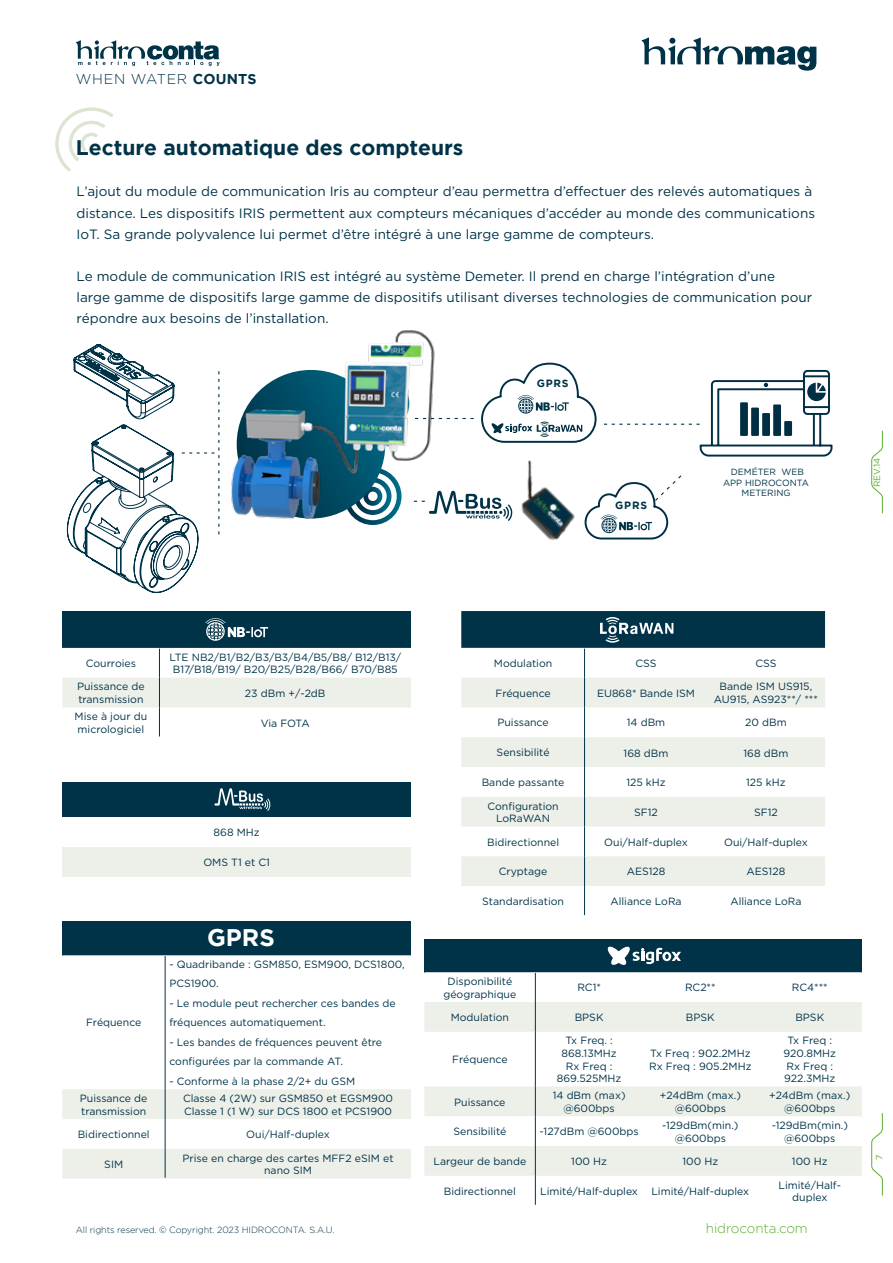
<style>
.page{position:relative;width:893px;height:1263px;background:#fff}
.page>*{position:absolute;margin:0;border:0;box-sizing:border-box;transform-origin:0 0}
.t1{font:700 24px "Gotham";color:#fff}
.t2{font:700 21px "Gotham";color:#003348}
.t3{font:300 14.25px "Gotham";letter-spacing:.05em;color:#003348}
.t4{font:13.5px/21px "Gotham";color:#003348}
.t5{font:300 13.5px "Gotham";letter-spacing:-.01em;color:#5ab031}
.t6{font:10.5px/12.6px "Gotham";color:#003348;text-align:center}
.t7{font:700 10.5px "Gotham";letter-spacing:.075em;color:#003348}
.t8{font:300 9px "Gotham";letter-spacing:-.01em;color:#003348}
.t9{font:9px/10.8px "Gotham";color:#003348;text-align:center}
.t10{font:9px "Gotham";color:#5ab031}
.s1{font-weight:700}
</style>
<div class="page">
<svg style="left:871px;top:430px;width:12px;height:84px"></svg>
<svg style="left:871px;top:1113px;width:12px;height:83px"></svg>
<svg style="left:641px;top:37px;width:175px;height:34px"></svg>
<svg style="left:76px;top:40px;width:144px;height:26px"></svg>
<svg style="left:55px;top:107px;width:58px;height:65px"></svg>
<svg style="left:67px;top:344px;width:152px;height:249px"></svg>
<svg style="left:481px;top:362px;width:116px;height:81px"></svg>
<img style="left:521px;top:460px;width:54px;height:80px">
<svg style="left:604px;top:369px;width:229px;height:88px"></svg>
<svg style="left:479px;top:497px;width:34px;height:24px"></svg>
<svg style="left:584px;top:475px;width:98px;height:65px"></svg>
<div style="left:62px;top:611px;width:349px;height:37px;background:#003348"></div>
<svg style="left:62px;top:648px;width:349px;height:89px"></svg>
<div style="left:62px;top:782px;width:349px;height:35px;background:#003348"></div>
<div style="left:62px;top:847px;width:349px;height:29px;background:#edefe9"></div>
<div style="left:62px;top:921px;width:349px;height:34px;background:#003348"></div>
<svg style="left:62px;top:955px;width:349px;height:134px"></svg>
<hr style="left:165px;top:956px;width:1px;height:133px;background:#003348">
<svg style="left:62px;top:1089px;width:349px;height:89px"></svg>
<svg style="left:214px;top:788px;width:56px;height:23px"></svg>
<svg style="left:205px;top:618px;width:63px;height:23px"></svg>
<svg style="left:461px;top:707px;width:364px;height:179px"></svg>
<hr style="left:584px;top:707px;width:1px;height:30px;background:#003348">
<hr style="left:584px;top:737px;width:1px;height:30px;background:#003348">
<hr style="left:584px;top:767px;width:1px;height:30px;background:#003348">
<svg style="left:584px;top:797px;width:1px;height:29px"></svg>
<hr style="left:584px;top:826px;width:1px;height:30px;background:#003348">
<hr style="left:584px;top:856px;width:1px;height:30px;background:#003348">
<svg style="left:584px;top:886px;width:1px;height:29px"></svg>
<div style="left:424px;top:939px;width:438px;height:33px;background:#003348"></div>
<svg style="left:424px;top:972px;width:438px;height:233px"></svg>
<svg style="left:424px;top:1002px;width:438px;height:174px"></svg>
<svg style="left:535px;top:973px;width:1px;height:29px"></svg>
<hr style="left:535px;top:1002px;width:1px;height:30px;background:#003348">
<hr style="left:535px;top:1032px;width:1px;height:54px;background:#003348">
<hr style="left:535px;top:1086px;width:1px;height:30px;background:#003348">
<hr style="left:535px;top:1116px;width:1px;height:30px;background:#003348">
<hr style="left:535px;top:1146px;width:1px;height:30px;background:#003348">
<svg style="left:535px;top:1176px;width:1px;height:29px"></svg>
<svg style="left:461px;top:611px;width:364px;height:96px"></svg>
<svg style="left:607px;top:946px;width:74px;height:19px"></svg>
<img style="left:231px;top:330px;width:248px;height:195px">
<h3 class="t3" style="left:76px;top:71px;width:182px">WHEN WATER <span class="s1">COUNTS</span></h3>
<h2 class="t2" style="left:76px;top:135px;width:389px">Lecture automatique des compteurs</h2>
<p class="t4" style="left:77px;top:181px;width:740px">L’ajout du module de communication Iris au compteur d’eau permettra d’effectuer des relevés automatiques à distance. Les dispositifs IRIS permettent aux compteurs mécaniques d’accéder au monde des communications<br>IoT. Sa grande polyvalence lui permet d’être intégré à une large gamme de compteurs.</p>
<p class="t4" style="left:77px;top:265px;width:737px">Le module de communication IRIS est intégré au système Demeter. Il prend en charge l’intégration d’une<br>large gamme de dispositifs large gamme de dispositifs utilisant diverses technologies de communication pour répondre aux besoins de l’installation.</p>
<p class="t7" style="left:537px;top:377px;width:33px">GPRS</p>
<p class="t7" style="left:615px;top:499px;width:33px">GPRS</p>
<p class="t9" style="left:723px;top:466px;width:87px">DEMÉTER WEB<br>APP HIDROCONTA<br>METERING</p>
<p class="t10" style="left:871px;top:487px;width:31px;rotate:-90deg">REV.14</p>
<p class="t6" style="left:86px;top:657px;width:52px">Courroies</p>
<p class="t6" style="left:169px;top:651px;width:233px;line-height:12px">LTE NB2/B1/B2/B3/B3/B4/B5/B8/ B12/B13/<br>B17/B18/B19/ B20/B25/B28/B66/ B70/B85</p>
<p class="t6" style="left:77px;top:680px;width:69px;text-align:left">Puissance de transmission</p>
<p class="t6" style="left:245px;top:686px;width:82px">23 dBm +/-2dB</p>
<p class="t6" style="left:75px;top:710px;width:74px;text-align:left">Mise à jour du micrologiciel</p>
<p class="t6" style="left:261px;top:716px;width:50px">Via FOTA</p>
<p class="t6" style="left:214px;top:826px;width:48px">868 MHz</p>
<p class="t6" style="left:203px;top:855px;width:68px">OMS T1 et C1</p>
<p class="t6" style="left:86px;top:1016px;width:57px">Fréquence</p>
<h1 class="t1" style="left:207px;top:924px;width:69px">GPRS</h1>
<p class="t6" style="left:169px;top:954px;width:237px;line-height:19.5px;text-align:left">- Quadribande : GSM850, ESM900, DCS1800,<br>PCS1900.</p>
<p class="t6" style="left:169px;top:993px;width:228px;line-height:19.5px;text-align:left">- Le module peut rechercher ces bandes de fréquences automatiquement.</p>
<p class="t6" style="left:169px;top:1032px;width:214px;line-height:19.5px;text-align:left">- Les bandes de fréquences peuvent être configurées par la commande AT.</p>
<p class="t6" style="left:169px;top:1075px;width:187px">- Conforme à la phase 2/2+ du GSM</p>
<p class="t6" style="left:80px;top:1092px;width:69px;text-align:left">Puissance de transmission</p>
<p class="t6" style="left:183px;top:1092px;width:212px;text-align:left">Classe 4 (2W) sur GSM850 et EGSM900<br>Classe 1 (1 W) sur DCS 1800 et PCS1900</p>
<p class="t6" style="left:78px;top:1128px;width:74px">Bidirectionnel</p>
<p class="t6" style="left:246px;top:1128px;width:85px">Oui/Half-duplex</p>
<p class="t6" style="left:104px;top:1157px;width:20px">SIM</p>
<p class="t6" style="left:183px;top:1151px;width:212px">Prise en charge des cartes MFF2 eSIM et nano SIM</p>
<p class="t8" style="left:76px;top:1225px;width:260px">All rights reserved. © Copyright. 2023 HIDROCONTA. S.A.U.</p>
<p class="t6" style="left:494px;top:657px;width:60px">Modulation</p>
<p class="t6" style="left:635px;top:657px;width:23px">CSS</p>
<p class="t6" style="left:755px;top:657px;width:23px">CSS</p>
<p class="t6" style="left:495px;top:686px;width:57px">Fréquence</p>
<p class="t6" style="left:597px;top:686px;width:100px">EU868* Bande ISM</p>
<p class="t6" style="left:714px;top:680px;width:106px">Bande ISM US915,<br>AU915, AS923**/ ***</p>
<p class="t6" style="left:497px;top:716px;width:53px">Puissance</p>
<p class="t6" style="left:627px;top:716px;width:40px">14 dBm</p>
<p class="t6" style="left:745px;top:716px;width:43px">20 dBm</p>
<p class="t6" style="left:497px;top:746px;width:54px">Sensibilité</p>
<p class="t6" style="left:624px;top:746px;width:46px">168 dBm</p>
<p class="t6" style="left:743px;top:746px;width:46px">168 dBm</p>
<p class="t6" style="left:482px;top:776px;width:84px">Bande passante</p>
<p class="t6" style="left:626px;top:776px;width:41px">125 kHz</p>
<p class="t6" style="left:746px;top:776px;width:41px">125 kHz</p>
<p class="t6" style="left:487px;top:799px;width:73px">Configuration<br>LoRaWAN</p>
<p class="t6" style="left:634px;top:805px;width:25px">SF12</p>
<p class="t6" style="left:754px;top:805px;width:25px">SF12</p>
<p class="t6" style="left:487px;top:835px;width:74px">Bidirectionnel</p>
<p class="t6" style="left:604px;top:836px;width:85px">Oui/Half-duplex</p>
<p class="t6" style="left:724px;top:836px;width:85px">Oui/Half-duplex</p>
<p class="t6" style="left:499px;top:865px;width:50px">Cryptage</p>
<p class="t6" style="left:627px;top:865px;width:40px">AES128</p>
<p class="t6" style="left:747px;top:865px;width:40px">AES128</p>
<p class="t6" style="left:482px;top:895px;width:83px">Standardisation</p>
<p class="t6" style="left:610px;top:895px;width:73px">Alliance LoRa</p>
<p class="t6" style="left:730px;top:895px;width:73px">Alliance LoRa</p>
<p class="t6" style="left:443px;top:975px;width:74px">Disponibilité géographique</p>
<p class="t6" style="left:577px;top:981px;width:25px">RC1*</p>
<p class="t6" style="left:685px;top:981px;width:32px">RC2**</p>
<p class="t6" style="left:792px;top:981px;width:37px">RC4***</p>
<p class="t6" style="left:451px;top:1011px;width:60px">Modulation</p>
<p class="t6" style="left:575px;top:1011px;width:30px">BPSK</p>
<p class="t6" style="left:686px;top:1011px;width:30px">BPSK</p>
<p class="t6" style="left:795px;top:1011px;width:30px">BPSK</p>
<p class="t6" style="left:452px;top:1053px;width:57px">Fréquence</p>
<p class="t6" style="left:557px;top:1034px;width:66px">Tx Freq. :<br>868.13MHz<br>Rx Freq :<br>869.525MHz</p>
<p class="t6" style="left:784px;top:1034px;width:54px">Tx Freq :<br>920.8MHz<br>Rx Freq :<br>922.3MHz</p>
<p class="t6" style="left:649px;top:1047px;width:104px;text-align:left">Tx Freq : 902.2MHz<br>Rx Freq : 905.2MHz</p>
<p class="t6" style="left:454px;top:1095px;width:53px">Puissance</p>
<p class="t6" style="left:553px;top:1089px;width:74px">14 dBm (max) @600bps</p>
<p class="t6" style="left:660px;top:1089px;width:83px">+24dBm (max.) @600bps</p>
<p class="t6" style="left:769px;top:1089px;width:83px">+24dBm (max.) @600bps</p>
<p class="t6" style="left:453px;top:1125px;width:54px">Sensibilité</p>
<p class="t6" style="left:540px;top:1125px;width:101px">-127dBm @600bps</p>
<p class="t6" style="left:662px;top:1119px;width:78px">-129dBm(min.) @600bps</p>
<p class="t6" style="left:772px;top:1119px;width:78px">-129dBm(min.) @600bps</p>
<p class="t6" style="left:433px;top:1155px;width:94px">Largeur de bande</p>
<p class="t6" style="left:571px;top:1155px;width:37px">100 Hz</p>
<p class="t6" style="left:682px;top:1155px;width:37px">100 Hz</p>
<p class="t6" style="left:792px;top:1155px;width:37px">100 Hz</p>
<p class="t6" style="left:444px;top:1184px;width:74px">Bidirectionnel</p>
<p class="t6" style="left:540px;top:1184px;width:99px">Limité/Half-duplex</p>
<p class="t6" style="left:651px;top:1184px;width:99px">Limité/Half-duplex</p>
<p class="t6" style="left:778px;top:1178px;width:64px">Limité/Half&shy;duplex</p>
<p class="t5" style="left:706px;top:1221px;width:103px">hidroconta.com</p>
<p class="t10" style="left:873px;top:1160px;width:7px;rotate:-90deg">7</p>
</div>
